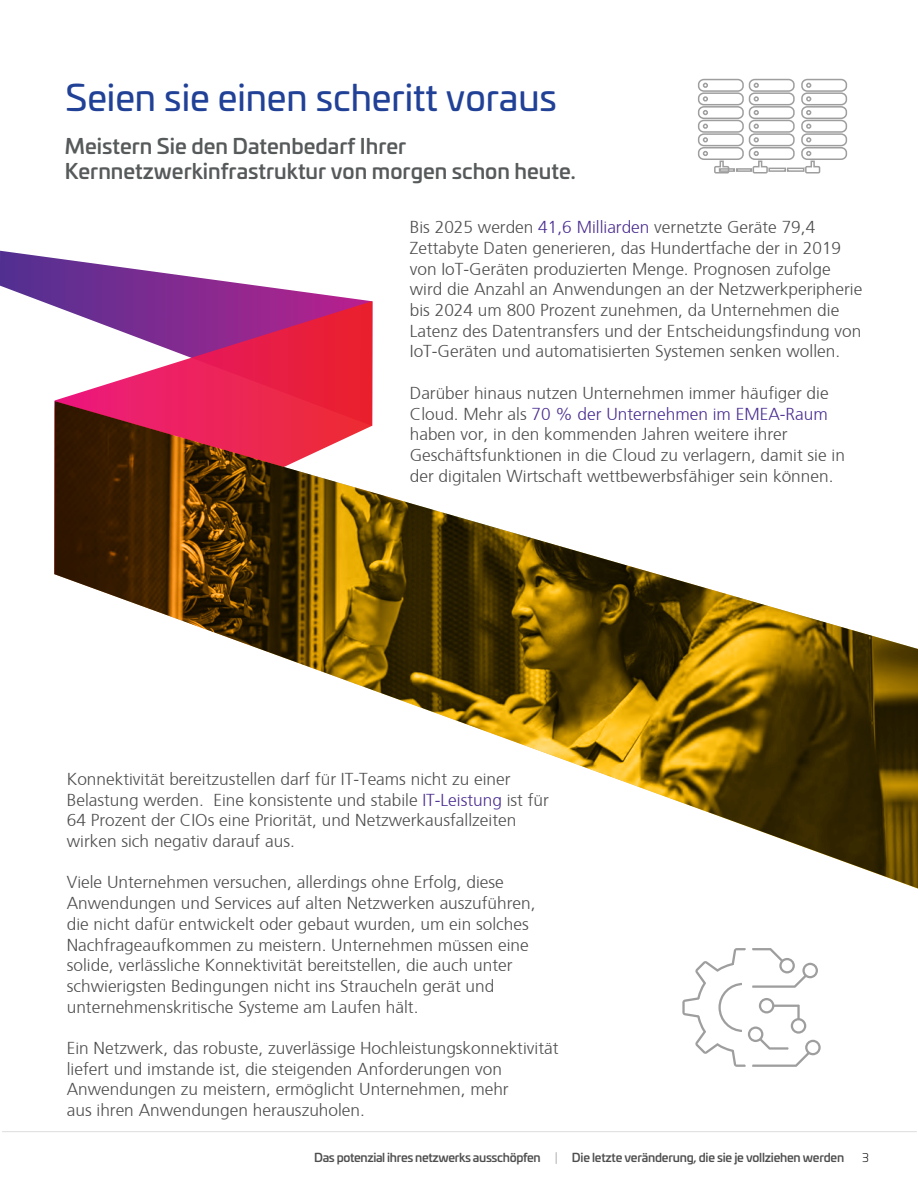
<style>
.page{position:relative;width:918px;height:1188px;background:#fff}
.page>*{position:absolute;margin:0;border:0;box-sizing:border-box;transform-origin:0 0}
.t1{font:36px "Univia Pro";color:#214197}
.t2{font:500 21px/25.2px "Univia Pro";color:#575a5b}
.t3{font:300 17.25px/20.7px "Frutiger";color:#4e4e4e}
.t4{font:500 12px "Univia Pro";letter-spacing:-.02em;color:#4e4e4e}
.t5{font:300 12px "Univia Pro";color:#050504}
.s1{color:#4b2e91}
</style>
<div class="page">
<svg style="left:0;top:251px;width:370px;height:55px"></svg>
<svg style="left:54px;top:301px;width:318px;height:100px"></svg>
<svg style="left:698px;top:78px;width:150px;height:96px"></svg>
<svg style="left:682px;top:948px;width:139px;height:119px"></svg>
<hr style="left:2px;top:1131px;width:915px;height:1px;background:#dcddde">
<img style="left:54px;top:401px;width:864px;height:487px">
<svg style="left:556px;top:1152px;width:1px;height:12px"></svg>
<h1 class="t1" style="left:66px;top:71px;width:493px">Seien sie einen scheritt voraus</h1>
<p class="t2" style="left:65px;top:132px;width:512px">Meistern Sie den Datenbedarf Ihrer<br>Kernnetzwerkinfrastruktur von morgen schon heute.</p>
<p class="t3" style="left:410px;top:216px;width:454px">Bis 2025 werden <span class="s1">41,6 Milliarden</span> vernetzte Geräte 79,4<br>Zettabyte Daten generieren, das Hundertfache der in 2019 von IoT-Geräten produzierten Menge. Prognosen zufolge wird die Anzahl an Anwendungen an der Netzwerkperipherie bis 2024 um 800 Prozent zunehmen, da Unternehmen die Latenz des Datentransfers und der Entscheidungsfindung von IoT-Geräten und automatisierten Systemen senken wollen.</p>
<p class="t3" style="left:410px;top:381px;width:437px">Darüber hinaus nutzen Unternehmen immer häufiger die Cloud. Mehr als <span class="s1">70 % der Unternehmen im EMEA-Raum </span>haben vor, in den kommenden Jahren weitere ihrer Geschäftsfunktionen in die Cloud zu verlagern, damit sie in der digitalen Wirtschaft wettbewerbsfähiger sein können.</p>
<p class="t3" style="left:67px;top:767px;width:484px">Konnektivität bereitzustellen darf für IT-Teams nicht zu einer Belastung werden. Eine konsistente und stabile <span class="s1">IT-Leistung</span> ist für 64 Prozent der CIOs eine Priorität, und Netzwerkausfallzeiten wirken sich negativ darauf aus.</p>
<p class="t3" style="left:67px;top:871px;width:470px">Viele Unternehmen versuchen, allerdings ohne Erfolg, diese Anwendungen und Services auf alten Netzwerken auszuführen, die nicht dafür entwickelt oder gebaut wurden, um ein solches Nachfrageaufkommen zu meistern. Unternehmen müssen eine solide, verlässliche Konnektivität bereitstellen, die auch unter schwierigsten Bedingungen nicht ins Straucheln gerät und unternehmenskritische Systeme am Laufen hält.</p>
<p class="t3" style="left:67px;top:1037px;width:493px">Ein Netzwerk, das robuste, zuverlässige Hochleistungskonnektivität liefert und imstande ist, die steigenden Anforderungen von Anwendungen zu meistern, ermöglicht Unternehmen, mehr<br>aus ihren Anwendungen herauszuholen.</p>
<p class="t4" style="left:314px;top:1148px;width:228px">Das potenzial ihres netzwerks ausschöpfen</p>
<p class="t4" style="left:572px;top:1148px;width:274px">Die letzte veränderung, die sie je vollziehen werden</p>
<p class="t5" style="left:862px;top:1149px;width:8px">3</p>
</div>
